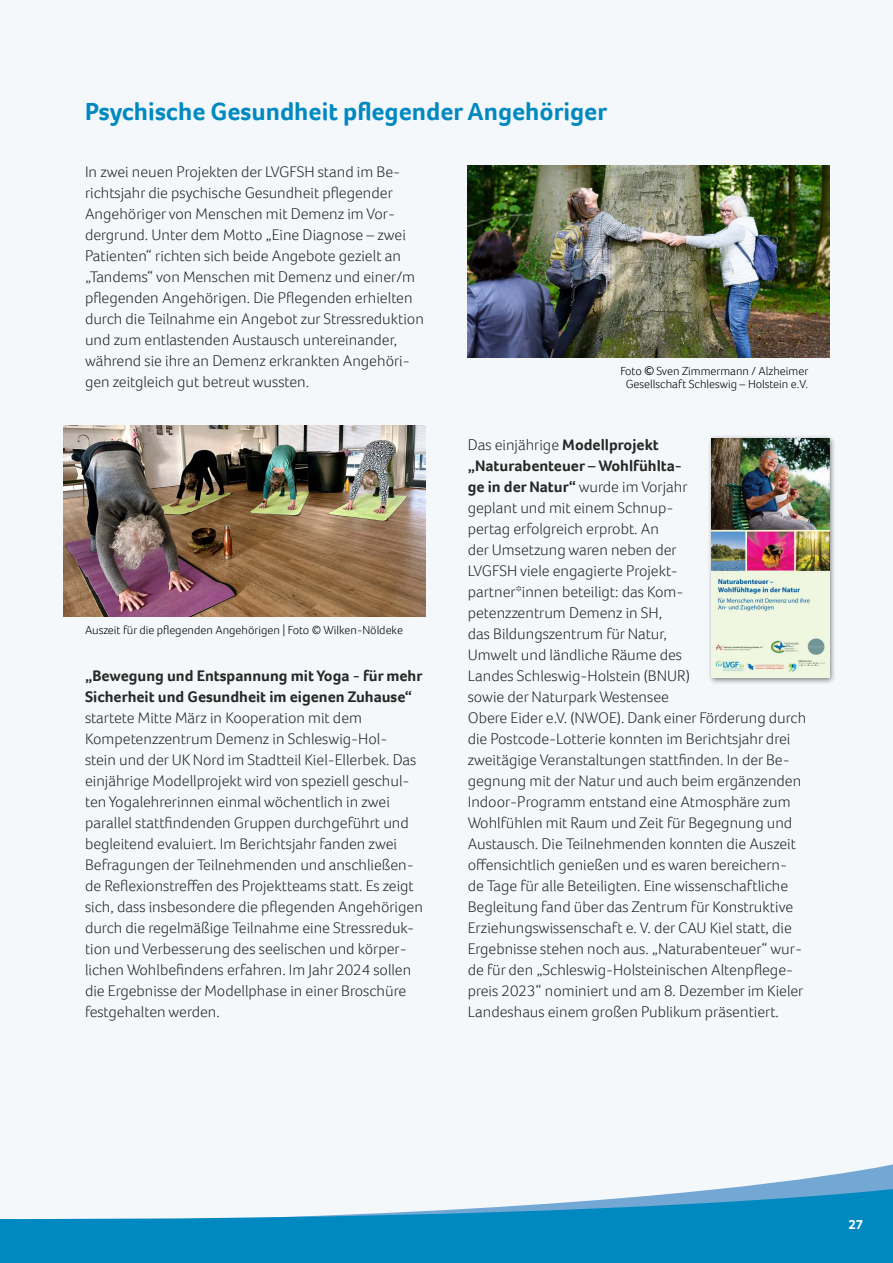
<style>
.page{position:relative;width:893px;height:1263px;background:#f5f8fb}
.page>*{position:absolute;margin:0;border:0;box-sizing:border-box;transform-origin:0 0}
.t1{font:700 25.5px "Foco";color:#0089c1}
.t2{font:300 15.75px/21px "Foco";color:#282827}
.t3{font:700 13.5px "Foco";color:#fff}
.t4{font:300 12px/13.5px "Foco";color:#000;text-align:center}
.s1{font-family:"Kievit OT";font-weight:400;font-style:italic}
.s2{font-weight:700}
</style>
<div class="page">
<img style="left:64px;top:425px;width:361px;height:192px">
<div style="left:708px;top:434px;width:129px;height:251px;background:#000;opacity:.5"></div>
<img style="left:712px;top:438px;width:117px;height:239px">
<img style="left:468px;top:166px;width:361px;height:191px">
<svg style="left:738px;top:1164px;width:155px;height:23px"></svg>
<svg style="left:0;top:1187px;width:893px;height:76px;fill:#0089c1"></svg>
<p class="t1" style="left:85px;top:95px;width:524px">Psychische Gesundheit pflegender Angehöriger</p>
<p class="t2" style="left:85px;top:161px;width:340px">In zwei neuen Projekten der LVGFSH stand im Be&shy;richtsjahr die psychische Gesundheit pflegender Angehöriger von Menschen mit Demenz im Vor&shy;dergrund. Unter dem Motto „Eine Diagnose – zwei Patienten“ richten sich beide Angebote gezielt an „Tandems“ von Menschen mit Demenz und einer/m pflegenden Angehörigen. Die Pflegenden erhielten durch die Teilnahme ein Angebot zur Stressreduktion und zum entlastenden Austausch untereinander, während sie ihre an Demenz erkrankten Angehöri&shy;gen zeitgleich gut betreut wussten.</p>
<p class="t4" style="left:620px;top:364px;width:189px">Foto <span class="s1">©</span> Sven Zimmermann / Alzheimer<br>Gesellschaft Schleswig – Holstein e.V.</p>
<p class="t4" style="left:85px;top:623px;width:319px">Auszeit für die pflegenden Angehörigen | Foto © Wilken-Nöldeke</p>
<p class="t2" style="left:85px;top:665px;width:339px"><span class="s2">„Bewegung und Entspannung mit Yoga - für mehr Sicherheit und Gesundheit im eigenen Zuhause“ </span>startete Mitte März in Kooperation mit dem Kompetenzzentrum Demenz in Schleswig-Hol-<br>stein und der UK Nord im Stadtteil Kiel-Ellerbek. Das einjährige Modellprojekt wird von speziell geschul&shy;ten Yogalehrerinnen einmal wöchentlich in zwei parallel stattfindenden Gruppen durchgeführt und begleitend evaluiert. Im Berichtsjahr fanden zwei Befragungen der Teilnehmenden und anschließen&shy;de Reflexionstreffen des Projektteams statt. Es zeigt sich, dass insbesondere die pflegenden Angehörigen durch die regelmäßige Teilnahme eine Stressreduk&shy;tion und Verbesserung des seelischen und körper&shy;lichen Wohlbefindens erfahren. Im Jahr 2024 sollen die Ergebnisse der Modellphase in einer Broschüre festgehalten werden.</p>
<p class="t2" style="left:468px;top:434px;width:340px">Das einjährige <span class="s2">Modellprojekt<br>„Naturabenteuer – Wohlfühlta-<br>ge in der Natur“</span> wurde im Vorjahr<br>geplant und mit einem Schnup-<br>pertag erfolgreich erprobt. An<br>der Umsetzung waren neben der<br>LVGFSH viele engagierte Projekt-<br>partner*innen beteiligt: das Kom-<br>petenzzentrum Demenz in SH,<br>das Bildungszentrum für Natur,<br>Umwelt und ländliche Räume des<br>Landes Schleswig-Holstein (BNUR)<br>sowie der Naturpark Westensee<br>Obere Eider e.V. (NWOE). Dank einer Förderung durch die Postcode-Lotterie konnten im Berichtsjahr drei zweitägige Veranstaltungen stattfinden. In der Be&shy;gegnung mit der Natur und auch beim ergänzenden Indoor-Programm entstand eine Atmosphäre zum Wohlfühlen mit Raum und Zeit für Begegnung und Austausch. Die Teilnehmenden konnten die Auszeit offensichtlich genießen und es waren bereichern&shy;de Tage für alle Beteiligten. Eine wissenschaftliche Begleitung fand über das Zentrum für Konstruktive Erziehungswissenschaft e. V. der CAU Kiel statt, die Ergebnisse stehen noch aus. „Naturabenteuer“ wur&shy;de für den „Schleswig-Holsteinischen Altenpflege&shy;preis 2023“ nominiert und am 8. Dezember im Kieler Landeshaus einem großen Publikum präsentiert.</p>
<p class="t3" style="left:848px;top:1215px;width:16px">27</p>
</div>
